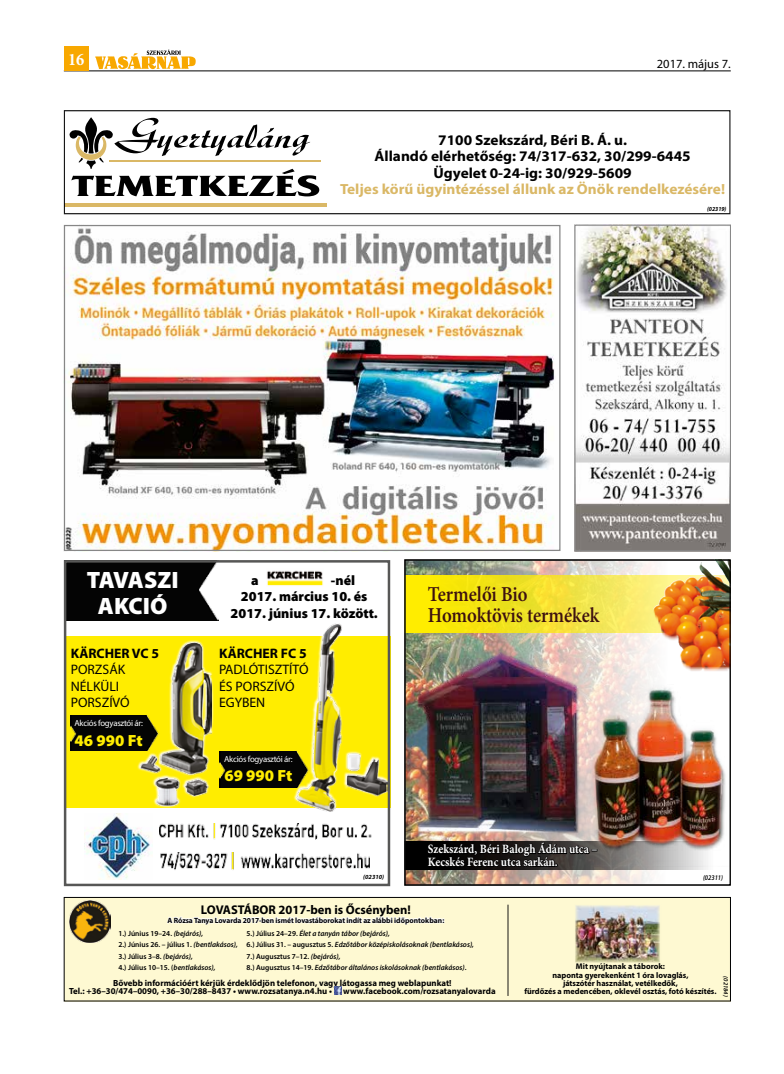
<style>
.page{position:relative;width:784px;height:1074px;background:#fff}
.page>*{position:absolute;margin:0;border:0;box-sizing:border-box;transform-origin:0 0}
.t1{font:900 23.75px/26.2px "Myriad Pro";color:#fff;text-align:center}
.t2{font:600 21.25px/21.2px "Minion Pro";letter-spacing:-.005em;color:#3c1010;scale:.88 1}
.t3{font:700 condensed 17.5px "Minion Pro";color:#fff}
.t4{font:900 16.25px "Myriad Pro";color:#ffed00}
.t5{font:700 14.75px/16.5px "Myriad Pro";color:#000;text-align:center;scale:1.04 1}
.t6{font:700 14.75px "Myriad Pro";color:#dab866;scale:1.04 1}
.t7{font:13.75px/16.5px "Myriad Pro";color:#000}
.t8{font:900 13.75px "Myriad Pro";color:#000}
.t9{font:700 13.75px "Myriad Pro";color:#000}
.t10{font:700 12.75px/12.8px "Minion Pro";color:#fff;scale:.88 1}
.t11{font:700 12.62px "Myriad Pro";color:#000}
.t12{font:12.5px "Myriad Pro";color:#000}
.t13{font:700 8.88px/8.2px "Myriad Pro";color:#000}
.t14{font:8.75px "Myriad Pro";letter-spacing:-.03em;color:#fff}
.t15{font:700 8.25px/8.2px "Myriad Pro";color:#000;text-align:center}
.t16{font:italic 600 7.62px/11.1px "Myriad Pro";color:#000}
.t17{font:600 7.62px/11.1px "Myriad Pro";color:#000}
.t18{font:700 7.62px "Myriad Pro";letter-spacing:-.01em;color:#000}
.t19{font:italic 600 7.12px "Myriad Pro";color:#000;scale:.88 1}
.t20{font:italic 600 6.25px "Myriad Pro";color:#000}
.t21{font:italic 700 6.25px "Myriad Pro";color:#000}
.t22{font:italic 700 6.12px "Myriad Pro";color:#000;scale:.95 1}
.s1{font-style:italic}
.s2{font-style:normal}
</style>
<div class="page">
<hr style="left:64px;top:71px;width:666px;height:1px;background:#000">
<div style="left:64px;top:46px;width:25px;height:25px;background:#f8a800"></div>
<svg style="left:95px;top:50px;width:100px;height:19px"></svg>
<hr style="left:109px;top:160px;width:212px;height:2px;background:#dab866">
<svg style="left:69px;top:117px;width:250px;height:79px"></svg>
<hr style="left:64px;top:203px;width:262px;height:4px;background:#dab866">
<div style="left:64px;top:110px;width:666px;height:104px;border:1px solid #000"></div>
<div style="left:64px;top:897px;width:666px;height:104px;background:#fef9d2"></div>
<svg style="left:167px;top:916px;width:277px;height:9px"></svg>
<img style="left:69px;top:900px;width:42px;height:42px">
<img style="left:575px;top:905px;width:85px;height:57px">
<svg style="left:334px;top:987px;width:7px;height:7px"></svg>
<hr style="left:507px;top:904px;width:1px;height:92px;background:#000">
<div style="left:64px;top:897px;width:666px;height:104px;border:1px solid #000"></div>
<img style="left:67px;top:563px;width:151px;height:58px">
<div style="left:64px;top:636px;width:326px;height:171px;background:#ffed00"></div>
<svg style="left:137px;top:640px;width:77px;height:168px"></svg>
<img style="left:140px;top:643px;width:71px;height:162px">
<img style="left:296px;top:624px;width:91px;height:187px">
<img style="left:71px;top:715px;width:89px;height:36px">
<img style="left:220px;top:752px;width:89px;height:35px">
<div style="left:64px;top:560px;width:326px;height:326px;border:2px solid #575756"></div>
<img style="left:160px;top:852px;width:209px;height:18px">
<img style="left:159px;top:823px;width:212px;height:16px">
<img style="left:85px;top:813px;width:68px;height:66px">
<img style="left:267px;top:570px;width:56px;height:16px">
<img style="left:406px;top:561px;width:247px;height:322px">
<svg style="left:406px;top:840px;width:187px;height:29px"></svg>
<svg style="left:406px;top:575px;width:231px;height:57px;background:#f5e52a"></svg>
<div style="left:408px;top:643px;width:180px;height:202px;background:#fff;opacity:.75"></div>
<img style="left:415px;top:649px;width:166px;height:189px">
<svg style="left:426px;top:838px;width:167px;height:29px;background:#26211f"></svg>
<div style="left:637px;top:559px;width:93px;height:129px;background:#fff;opacity:.75"></div>
<div style="left:593px;top:691px;width:137px;height:181px;background:linear-gradient(to right,#5d5753,#fff)"></div>
<img style="left:588px;top:685px;width:140px;height:181px">
<div style="left:404px;top:559px;width:326px;height:326px;border:1px solid #000"></div>
<img style="left:66px;top:228px;width:489px;height:321px">
<div style="left:64px;top:225px;width:496px;height:326px;border:1px solid #878787"></div>
<img style="left:576px;top:227px;width:152px;height:322px">
<div style="left:574px;top:225px;width:156px;height:326px;border:1px solid #878787"></div>
<h3 class="t3" style="left:68px;top:47px;width:18px">16</h3>
<h3 class="t12" style="left:656px;top:56px;width:75px">2017. május 7.</h3>
<h3 class="t5" style="left:374px;top:131px;width:305px">7100 Szekszárd, Béri B. Á. u.<br>Állandó elérhetőség: 74/317-632, 30/299-6445<br>Ügyelet 0-24-ig: 30/929-5609</h3>
<h3 class="t6" style="left:340px;top:180px;width:371px">Teljes körű ügyintézéssel állunk az Önök rendelkezésére!</h3>
<p class="t22" style="left:706px;top:205px;width:22px">(02319)</p>
<h1 class="t1" style="left:87px;top:565px;width:93px">TAVASZI<br>AKCIÓ</h1>
<h3 class="t8" style="left:251px;top:571px;width:9px">a</h3>
<h3 class="t8" style="left:331px;top:571px;width:26px">-nél</h3>
<h3 class="t8" style="left:241px;top:587px;width:128px">2017. március 10. és</h3>
<h3 class="t8" style="left:230px;top:604px;width:148px">2017. június 17. között.</h3>
<h3 class="t9" style="left:71px;top:644px;width:90px">KÄRCHER VC 5</h3>
<h3 class="t7" style="left:71px;top:661px;width:61px">PORZSÁK<br>NÉLKÜLI<br>PORSZÍVÓ</h3>
<p class="t14" style="left:74px;top:718px;width:70px">Akciós fogyasztói ár:</p>
<h3 class="t4" style="left:75px;top:729px;width:70px">46 990 Ft</h3>
<h3 class="t9" style="left:219px;top:644px;width:89px">KÄRCHER FC 5</h3>
<h3 class="t7" style="left:219px;top:661px;width:91px">PADLÓTISZTÍTÓ<br>ÉS PORSZÍVÓ<br>EGYBEN</h3>
<p class="t14" style="left:224px;top:753px;width:70px">Akciós fogyasztói ár:</p>
<h3 class="t4" style="left:224px;top:765px;width:70px">69 990 Ft</h3>
<p class="t21" style="left:363px;top:873px;width:22px">(02310)</p>
<h2 class="t2" style="left:427px;top:583px;width:196px">Termelői Bio<br>Homoktövis termékek</h2>
<h3 class="t10" style="left:427px;top:842px;width:194px">Szekszárd, Béri Balogh Ádám utca –<br>Kecskés Ferenc utca sarkán.</h3>
<h3 class="t11" style="left:201px;top:901px;width:211px">LOVASTÁBOR 2017-ben is Őcsényben!</h3>
<p class="t18" style="left:167px;top:915px;width:278px">A Rózsa Tanya Lovarda 2017-ben ismét lovastáborokat indít az alábbi időpontokban:</p>
<p class="t19" style="left:702px;top:873px;width:24px">(02311)</p>
<p class="t17" style="left:118px;top:928px;width:121px">1.) Június 19–24. <span class="s1">(bejárós),<br></span>2.) Június 26. – július 1. <span class="s1">(bentlakásos), </span>3.) Július 3–8. <span class="s1">(bejárós),<br></span>4.) Július 10–15. (<span class="s1">bentlakásos),</span></p>
<p class="t16" style="left:246px;top:928px;width:229px"><span class="s2">5.) Július 24–29.</span> Élet a tanyán tábor (bejárós),<br><span class="s2">6.) Július 31. – augusztus 5.</span> Edzőtábor középiskolásoknak (bentlakásos), <span class="s2">7.) Augusztus 7–12.</span> (bejárós),<br><span class="s2">8.) Augusztus 14–19.</span> Edzőtábor általános iskolásoknak (bentlakásos)<span class="s2">.</span></p>
<p class="t13" style="left:69px;top:978px;width:384px;text-indent:44px">Bővebb információért kérjük érdeklődjön telefonon, vagy látogassa meg weblapunkat!<br>Tel.: +36–30/474–0090, +36–30/288–8437 • www.rozsatanya.n4.hu •</p>
<p class="t13" style="left:343px;top:986px;width:154px">www.facebook.com/rozsatanyalovarda</p>
<p class="t15" style="left:524px;top:962px;width:193px">Mit nyújtanak a táborok:<br>naponta gyerekenként 1 óra lovaglás,<br>játszótér használat, vetélkedők,<br>fürdőzés a medencében, oklevél osztás, fotó készítés.</p>
<p class="t20" style="left:729px;top:976px;width:22px;rotate:90deg">(02184)</p>
</div>
